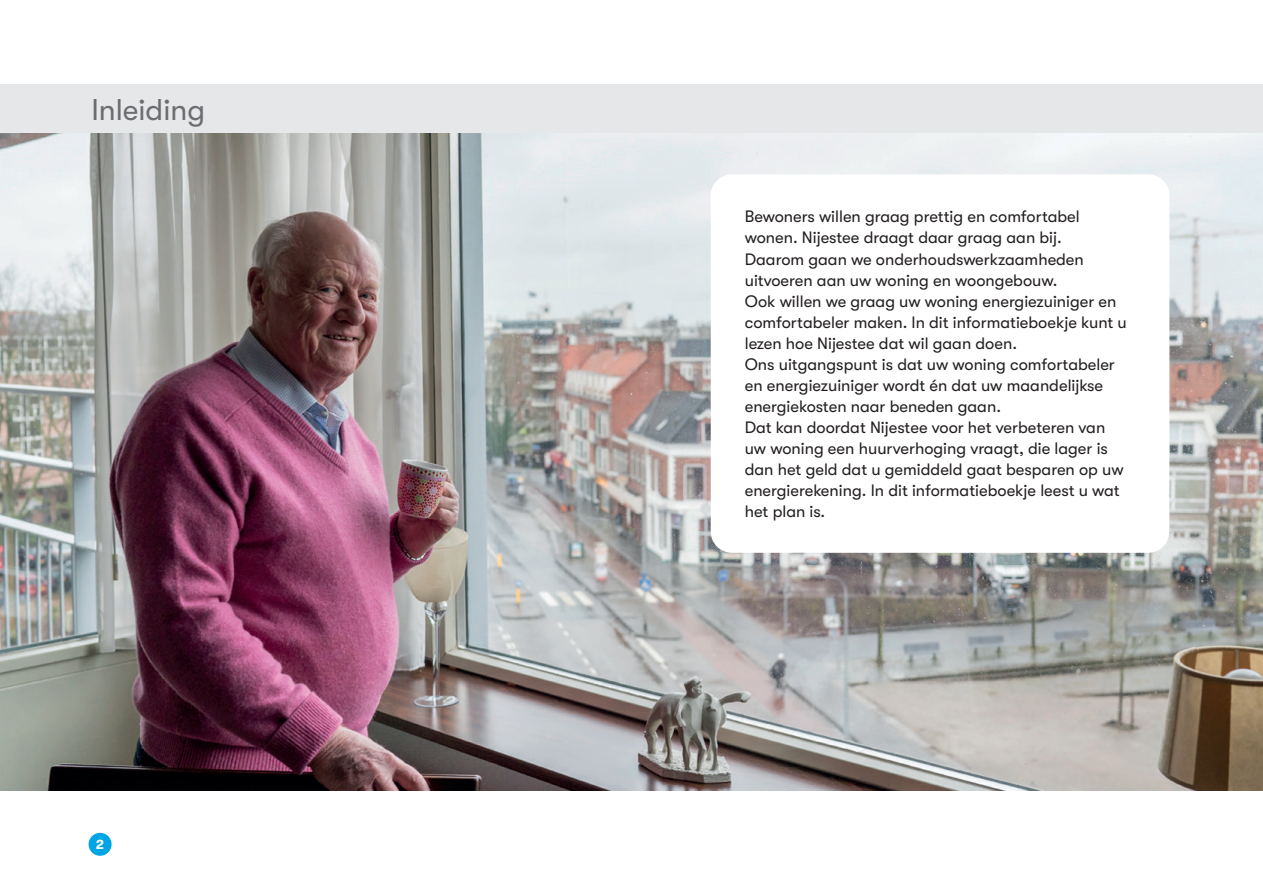
<style>
.page{position:relative;width:1263px;height:893px;background:#fff}
.page>*{position:absolute;margin:0;border:0;box-sizing:border-box;transform-origin:0 0}
.t1{font:30px "GT Walsheim";color:#6c6d70}
.t2{font:16.5px/21px "GT Walsheim";color:#231f20}
.t3{font:700 13.5px "GT Walsheim";color:#fff}
</style>
<div class="page">
<div style="left:89px;top:833px;width:23px;height:23px;background:#00a6e4;border-radius:50%"></div>
<div style="left:0;top:84px;width:1263px;height:50px;background:#e6e7e9"></div>
<img style="left:0;top:134px;width:1263px;height:657px">
<div style="left:711px;top:174px;width:458px;height:379px;background:#fff;border-radius:21px"></div>
<h1 class="t1" style="left:91px;top:93px;width:115px">Inleiding</h1>
<p class="t3" style="left:96px;top:837px;width:10px">2</p>
<p class="t2" style="left:745px;top:206px;width:384px">Bewoners willen graag prettig en comfortabel wonen. Nijestee draagt daar graag aan bij.<br>Daarom gaan we onderhoudswerkzaamheden uitvoeren aan uw woning en woongebouw.<br>Ook willen we graag uw woning energiezuiniger en comfortabeler maken. In dit informatieboekje kunt u lezen hoe Nijestee dat wil gaan doen.<br>Ons uitgangspunt is dat uw woning comfortabeler en energiezuiniger wordt én dat uw maandelijkse energiekosten naar beneden gaan.<br>Dat kan doordat Nijestee voor het verbeteren van uw woning een huurverhoging vraagt, die lager is dan het geld dat u gemiddeld gaat besparen op uw energierekening. In dit informatieboekje leest u wat het plan is.</p>
</div>
